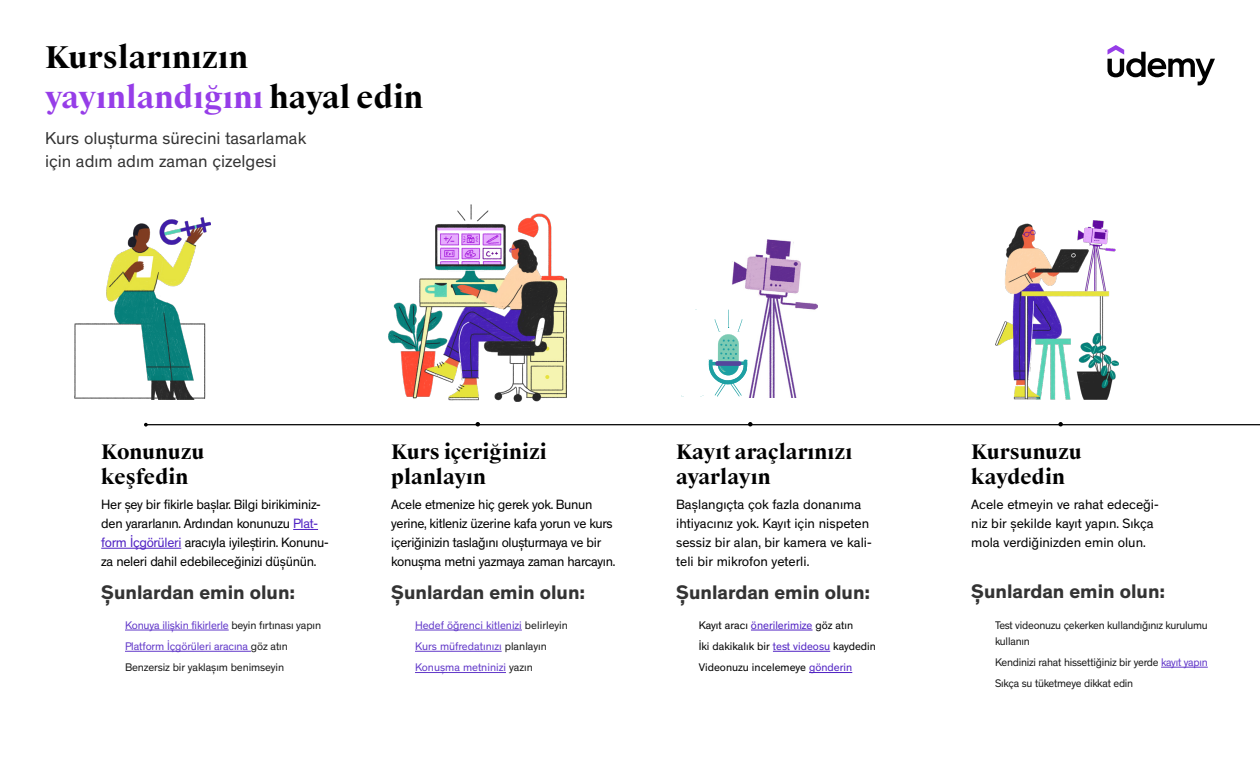
<style>
.page{position:relative;width:1260px;height:765px;background:#fff}
.page>*{position:absolute;margin:0;border:0;box-sizing:border-box;transform-origin:0 0}
.t1{font:700 30px/40px "Suisse Works";color:#000}
.t2{font:700 20px/25px "Suisse Works";color:#000}
.t3{font:700 20px "Theinhardt";color:#333}
.t4{font:17.5px/22.5px "Theinhardt";color:#000}
.t5{font:13.75px/18.8px "Theinhardt";letter-spacing:-.02em;color:#000}
.t6{font:13.75px/18.8px "Theinhardt";color:#000}
.t7{font:11.25px/21.2px "Theinhardt";letter-spacing:-.01em;color:#000}
.t8{font:11.25px/21.2px "Theinhardt";color:#5022c3}
.s1{color:#963de8}
.s2{color:#5022c3}
.s3{color:#000}
</style>
<div class="page">
<hr style="left:146px;top:424px;width:1114px;height:1px;background:#000">
<svg style="left:144px;top:423px;width:4px;height:4px"></svg>
<svg style="left:476px;top:422px;width:4px;height:5px"></svg>
<hr style="left:125px;top:630px;width:104px;height:1px;background:#5022c3">
<hr style="left:125px;top:651px;width:126px;height:1px;background:#5022c3">
<hr style="left:415px;top:630px;width:107px;height:1px;background:#5022c3">
<hr style="left:415px;top:651px;width:87px;height:1px;background:#5022c3">
<hr style="left:415px;top:672px;width:91px;height:1px;background:#5022c3">
<svg style="left:293px;top:529px;width:25px;height:1px"></svg>
<hr style="left:101px;top:548px;width:80px;height:1px;background:#5022c3">
<img style="left:388px;top:205px;width:178px;height:196px">
<svg style="left:748px;top:422px;width:5px;height:5px"></svg>
<hr style="left:751px;top:630px;width:62px;height:1px;background:#5022c3">
<hr style="left:773px;top:651px;width:57px;height:1px;background:#5022c3">
<hr style="left:809px;top:672px;width:43px;height:1px;background:#5022c3">
<svg style="left:1108px;top:45px;width:107px;height:40px"></svg>
<svg style="left:1058px;top:422px;width:5px;height:5px"></svg>
<hr style="left:1161px;top:667px;width:47px;height:1px;background:#5022c3">
<img style="left:995px;top:220px;width:124px;height:180px">
<img style="left:74px;top:217px;width:136px;height:183px">
<img style="left:732px;top:240px;width:86px;height:157px">
<svg style="left:709px;top:309px;width:38px;height:88px"></svg>
<h1 class="t1" style="left:45px;top:38px;width:380px">Kurslarınızın <span class="s1">yayınlandığını</span> hayal edin</h1>
<h3 class="t4" style="left:45px;top:128px;width:263px">Kurs oluşturma sürecini tasarlamak için adım adım zaman çizelgesi</h3>
<h2 class="t2" style="left:101px;top:440px;width:105px">Konunuzu keşfedin</h2>
<h2 class="t2" style="left:391px;top:440px;width:157px">Kurs içeriğinizi planlayın</h2>
<p class="t5" style="left:101px;top:496px;width:229px">Her şey bir fikirle başlar. Bilgi birikiminiz&shy;den yararlanın. Ardından konunuzu <span class="s2">Plat&shy;form İçgörüleri</span> aracıyla iyileştirin. Konunu&shy;za neleri dahil edebileceğinizi düşünün.</p>
<p class="t5" style="left:391px;top:496px;width:226px">Acele etmenize hiç gerek yok. Bunun yerine, kitleniz üzerine kafa yorun ve kurs içeriğinizin taslağını oluşturmaya ve bir konuşma metni yazmaya zaman harcayın.</p>
<h2 class="t3" style="left:101px;top:579px;width:196px">Şunlardan emin olun:</h2>
<h2 class="t3" style="left:391px;top:579px;width:196px">Şunlardan emin olun:</h2>
<p class="t7" style="left:125px;top:615px;width:198px"><span class="s2">Konuya ilişkin fikirlerle</span> beyin fırtınası yapın<br><span class="s2">Platform İçgörüleri aracına</span> göz atın<br>Benzersiz bir yaklaşım benimseyin</p>
<p class="t8" style="left:415px;top:615px;width:155px">Hedef öğrenci kitlenizi <span class="s3">belirleyin<br></span>Kurs müfredatınızı <span class="s3">planlayın<br></span>Konuşma metninizi <span class="s3">yazın</span></p>
<h2 class="t2" style="left:676px;top:440px;width:178px">Kayıt araçlarınızı ayarlayın</h2>
<p class="t6" style="left:676px;top:496px;width:197px">Başlangıçta çok fazla donanıma ihtiyacınız yok. Kayıt için nispeten sessiz bir alan, bir kamera ve kali&shy;teli bir mikrofon yeterli.</p>
<h2 class="t3" style="left:676px;top:579px;width:196px">Şunlardan emin olun:</h2>
<p class="t7" style="left:699px;top:615px;width:179px">Kayıt aracı <span class="s2">önerilerimize</span> göz atın<br>İki dakikalık bir <span class="s2">test videosu</span> kaydedin<br>Videonuzu incelemeye <span class="s2">gönderin</span></p>
<h2 class="t2" style="left:971px;top:440px;width:112px">Kursunuzu kaydedin</h2>
<p class="t6" style="left:971px;top:496px;width:189px">Acele etmeyin ve rahat edeceği&shy;niz bir şekilde kayıt yapın. Sıkça mola verdiğinizden emin olun.</p>
<h2 class="t3" style="left:971px;top:579px;width:196px">Şunlardan emin olun:</h2>
<p class="t7" style="left:995px;top:617px;width:214px;line-height:16.2px">Test videonuzu çekerken kullandığınız kurulumu kullanın</p>
<p class="t7" style="left:995px;top:652px;width:214px">Kendinizi rahat hissettiğiniz bir yerde <span class="s2">kayıt yapın<br></span>Sıkça su tüketmeye dikkat edin</p>
</div>
